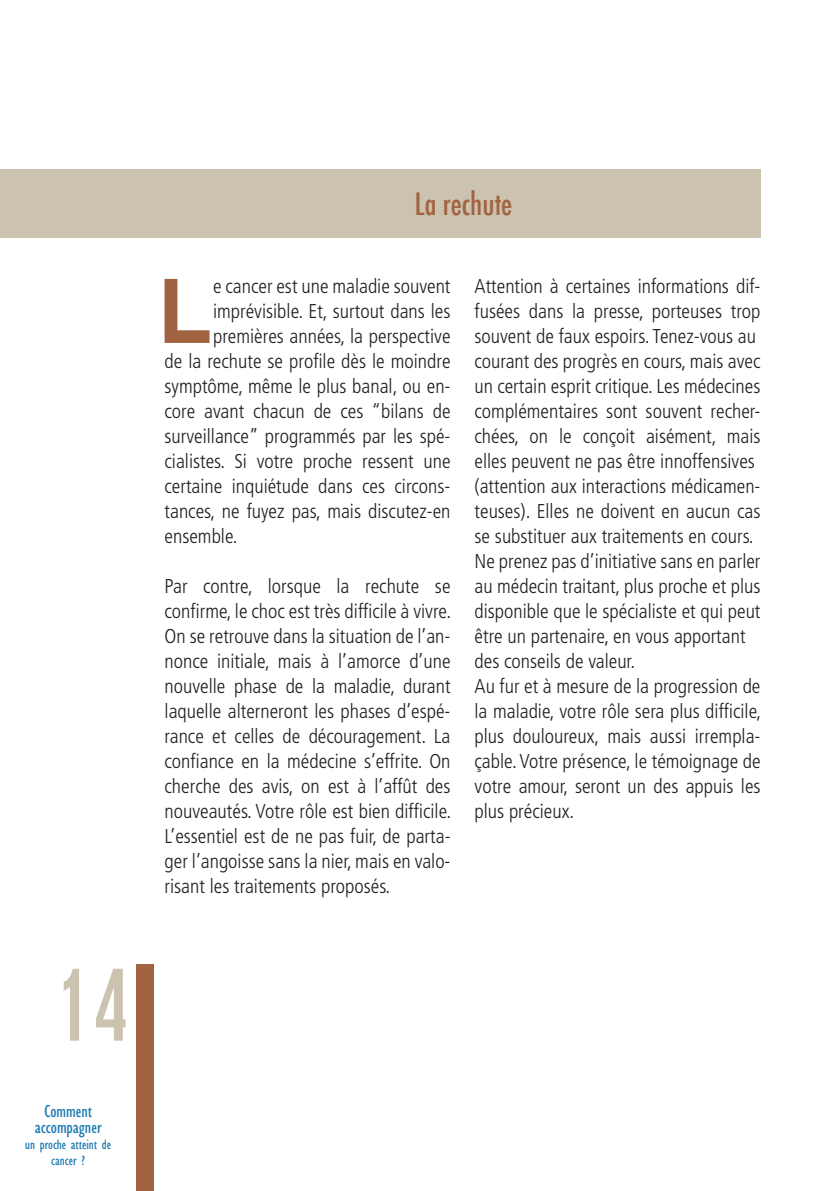
<style>
.page{position:relative;width:840px;height:1191px;background:#fff}
.page>*{position:absolute;margin:0;border:0;box-sizing:border-box;transform-origin:0 0}
.t1{font:300 condensed 100px "AT Erbar";color:#cbc2b0}
.t2{font:700 91.4px "Interstate";color:#a26340}
.t3{font:500 condensed 30px "Futura";color:#a26340}
.t4{font:300 condensed 20px/25px "Frutiger";color:#231f20;text-align:justify}
.t5{font:condensed 18px/16px "Gill Sans";color:#1877b0;text-align:center}
.t6{font:condensed 14px/16px "Gill Sans";color:#1877b0;text-align:center}
</style>
<div class="page">
<div style="left:0;top:170px;width:760px;height:68px;background:#cbc2b0"></div>
<div style="left:136px;top:964px;width:17px;height:227px;background:#a26340"></div>
<h1 class="t1" style="left:55px;top:944px;width:76px">14</h1>
<p class="t5" style="left:35px;top:1103px;width:68px">Comment accompagner</p>
<p class="t6" style="left:25px;top:1136px;width:87px">un proche atteint de cancer ?</p>
<h3 class="t3" style="left:414px;top:185px;width:99px">La rechute</h3>
<h2 class="t2" style="left:156px;top:260px;width:58px">L</h2>
<p class="t4" style="left:213px;top:274px;width:239px">e cancer est une maladie souvent</p>
<p class="t4" style="left:213px;top:299px;width:239px">imprévisible. Et, surtout dans les</p>
<p class="t4" style="left:213px;top:324px;width:239px">premières années, la perspective</p>
<p class="t4" style="left:164px;top:349px;width:287px">de la rechute se profile dès le moindre</p>
<p class="t4" style="left:164px;top:374px;width:287px">symptôme, même le plus banal, ou en-</p>
<p class="t4" style="left:164px;top:399px;width:287px">core avant chacun de ces “bilans de</p>
<p class="t4" style="left:164px;top:424px;width:287px">surveillance” programmés par les spé-</p>
<p class="t4" style="left:164px;top:449px;width:287px">cialistes. Si votre proche ressent une</p>
<p class="t4" style="left:164px;top:474px;width:287px">certaine inquiétude dans ces circons-</p>
<p class="t4" style="left:164px;top:499px;width:287px">tances, ne fuyez pas, mais discutez-en</p>
<p class="t4" style="left:164px;top:524px;width:74px">ensemble.</p>
<p class="t4" style="left:164px;top:574px;width:288px">Par contre, lorsque la rechute se confirme, le choc est très difficile à vivre.<br>On se retrouve dans la situation de l’an&shy;nonce initiale, mais à l’amorce d’une nouvelle phase de la maladie, durant laquelle alterneront les phases d’espé&shy;rance et celles de découragement. La confiance en la médecine s’effrite. On cherche des avis, on est à l’affût des nouveautés. Votre rôle est bien difficile.<br>L’essentiel est de ne pas fuir, de parta&shy;ger l’angoisse sans la nier, mais en valo&shy;risant les traitements proposés.</p>
<p class="t4" style="left:474px;top:274px;width:288px;text-align:left">Attention à certaines informations dif&shy;fusées dans la presse, porteuses trop souvent de faux espoirs. Tenez-vous au courant des progrès en cours, mais avec un certain esprit critique. Les médecines complémentaires sont souvent recher&shy;chées, on le conçoit aisément, mais elles peuvent ne pas être innoffensives (attention aux interactions médicamen&shy;teuses). Elles ne doivent en aucun cas se substituer aux traitements en cours.<br>Ne prenez pas d’initiative sans en parler au médecin traitant, plus proche et plus disponible que le spécialiste et qui peut être un partenaire, en vous apportant des conseils de valeur.<br>Au fur et à mesure de la progression de la maladie, votre rôle sera plus difficile, plus douloureux, mais aussi irrempla&shy;çable. Votre présence, le témoignage de votre amour, seront un des appuis les plus précieux.</p>
</div>
